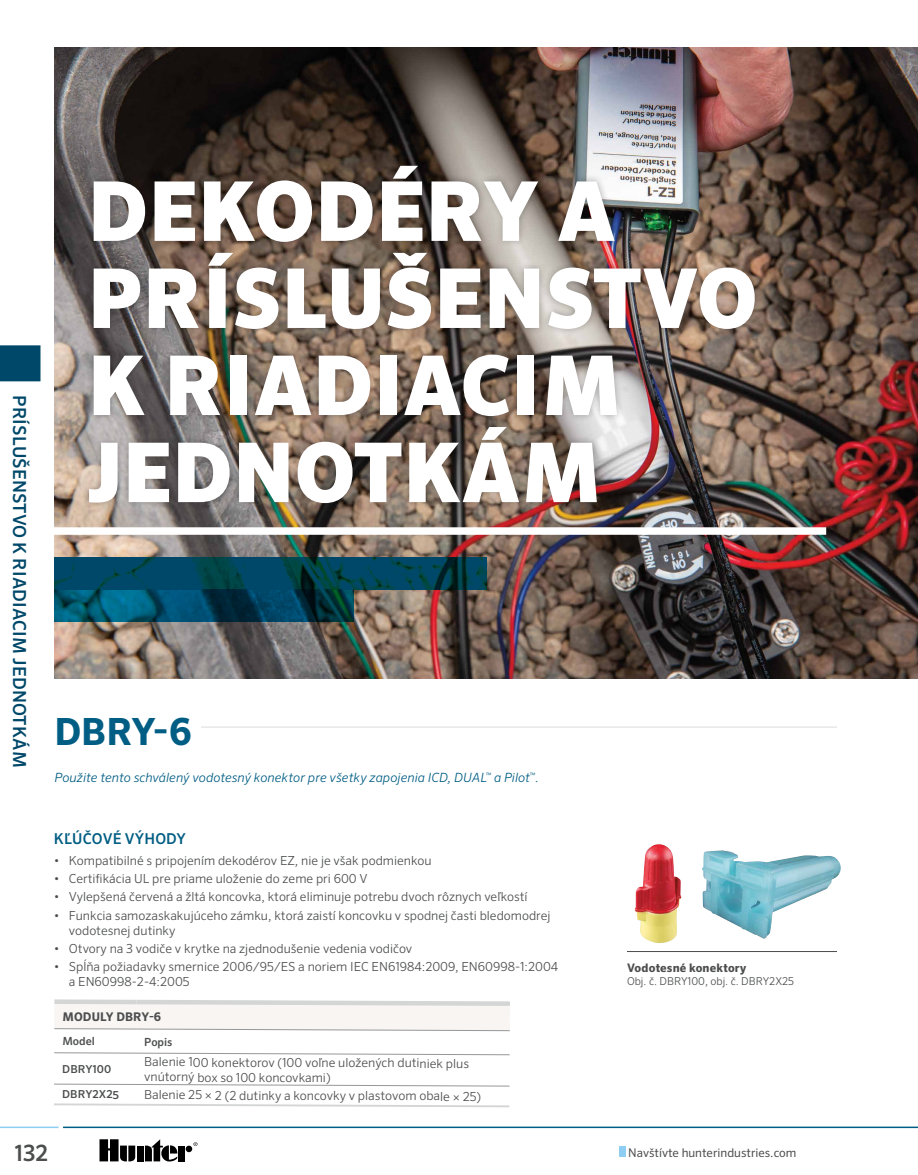
<style>
.page{position:relative;width:918px;height:1175px;background:#fff}
.page>*{position:absolute;margin:0;border:0;box-sizing:border-box;transform-origin:0 0}
.t1{font:900 82.5px/87px "Sero Pro";letter-spacing:.01em;color:#fff}
.t2{font:700 37.5px "Sero Pro";color:#005d83}
.t3{font:500 22.5px "Sero Pro";color:#4c4d4d}
.t4{font:500 18px "Sero Pro";letter-spacing:.01em;color:#004869}
.t5{font:500 15px "Sero Pro";letter-spacing:.01em;color:#005d83}
.t6{font:italic 300 12.75px "Sero Pro";letter-spacing:.005em;color:#005d83}
.t7{font:300 12.45px/15px "Sero Pro";color:#4c4d4d}
.t8{font:12px "Sero Pro";color:#4c4d4d}
.t9{font:700 12px "Sero Pro";letter-spacing:.005em;color:#4c4d4d}
.t10{font:700 11.7px "Sero Pro";letter-spacing:.015em;color:#4c4d4d}
.t11{font:500 11.25px "Sero Pro";letter-spacing:-.005em;color:#4c4d4d}
.t12{font:500 10.95px "Sero Pro";color:#4c4d4d}
.t13{font:300 10.8px "Sero Pro";color:#4c4d4d}
</style>
<div class="page">
<div style="left:0;top:345px;width:40px;height:36px;background:#004869"></div>
<div style="left:619px;top:1146px;width:7px;height:10px;background:#8dcef2"></div>
<hr style="left:63px;top:1126px;width:855px;height:2px;background:#005d83">
<hr style="left:0;top:1126px;width:58px;height:2px;background:#8dcef2">
<svg style="left:194px;top:1142px;width:3px;height:4px"></svg>
<div style="left:137px;top:1145px;width:7px;height:16px;background:#000"></div>
<div style="left:186px;top:1145px;width:6px;height:7px;background:#000;border-radius:50%"></div>
<div style="left:178px;top:1145px;width:7px;height:16px;background:#000"></div>
<svg style="left:145px;top:1139px;width:32px;height:22px"></svg>
<svg style="left:100px;top:1139px;width:35px;height:22px"></svg>
<img style="left:54px;top:47px;width:864px;height:632px">
<hr style="left:627px;top:951px;width:210px;height:1px;background:#4c4d4d">
<img style="left:635px;top:844px;width:46px;height:99px">
<img style="left:702px;top:850px;width:139px;height:89px">
<hr style="left:54px;top:726px;width:783px;height:1px;background:#dbdcdc">
<div style="left:54px;top:691px;width:146px;height:54px;background:#fff"></div>
<svg style="left:54px;top:590px;width:299px;height:32px;background:#004860"></svg>
<svg style="left:54px;top:558px;width:433px;height:32px;background:#004459"></svg>
<div style="left:82px;top:158px;width:680px;height:352px;background:#000;opacity:.3"></div>
<hr style="left:54px;top:1052px;width:82px;height:1px;background:#969798">
<svg style="left:136px;top:1052px;width:374px;height:3px"></svg>
<hr style="left:54px;top:1083px;width:82px;height:1px;background:#969798">
<svg style="left:136px;top:1084px;width:374px;height:2px"></svg>
<svg style="left:54px;top:999px;width:456px;height:32px"></svg>
<hr style="left:54px;top:1103px;width:82px;height:2px;background:#d4d5d5">
<svg style="left:134px;top:1103px;width:376px;height:5px"></svg>
<div style="left:45px;top:527px;width:781px;height:8px;background:#fff"></div>
<h3 class="t4" style="left:30px;top:395px;width:374px;rotate:90deg">PRÍSLUŠENSTVO K RIADIACIM JEDNOTKÁM</h3>
<h1 class="t1" style="left:88px;top:170px;width:671px">DEKODÉRY A<br>PRÍSLUŠENSTVO<br>K RIADIACIM<br>JEDNOTKÁM</h1>
<h2 class="t2" style="left:55px;top:708px;width:139px">DBRY-6</h2>
<p class="t6" style="left:55px;top:770px;width:486px">Použite tento schválený vodotesný konektor pre všetky zapojenia ICD, DUAL<sup>™</sup> a Pilot<sup>™</sup>.</p>
<p class="t5" style="left:54px;top:830px;width:134px">KĽÚČOVÉ VÝHODY</p>
<p class="t7" style="left:54px;top:852px;width:379px">• Kompatibilné s pripojením dekodérov EZ, nie je však podmienkou</p>
<p class="t7" style="left:54px;top:871px;width:315px">• Certifikácia UL pre priame uloženie do zeme pri 600 V</p>
<p class="t7" style="left:54px;top:889px;width:475px">• Vylepšená červená a žltá koncovka, ktorá eliminuje potrebu dvoch rôznych veľkostí</p>
<p class="t7" style="left:69px;top:907px;width:483px;text-indent:-15px">• Funkcia samozaskakujúceho zámku, ktorá zaistí koncovku v spodnej časti bledomodrej vodotesnej dutinky</p>
<p class="t7" style="left:54px;top:940px;width:360px">• Otvory na 3 vodiče v krytke na zjednodušenie vedenia vodičov</p>
<p class="t7" style="left:69px;top:959px;width:491px;text-indent:-15px">• Spĺňa požiadavky smernice 2006/95/ES a noriem IEC EN61984:2009, EN60998-1:2004 a EN60998-2-4:2005</p>
<p class="t9" style="left:63px;top:1009px;width:100px">MODULY DBRY-6</p>
<p class="t11" style="left:62px;top:1034px;width:34px">Model</p>
<p class="t11" style="left:144px;top:1034px;width:30px">Popis</p>
<p class="t12" style="left:62px;top:1062px;width:50px">DBRY100</p>
<p class="t7" style="left:144px;top:1055px;width:327px">Balenie 100 konektorov (100 voľne uložených dutiniek plus vnútorný box so 100 koncovkami)</p>
<p class="t12" style="left:62px;top:1087px;width:58px">DBRY2X25</p>
<p class="t7" style="left:144px;top:1087px;width:339px">Balenie 25 × 2 (2 dutinky a koncovky v plastovom obale × 25)</p>
<p class="t10" style="left:627px;top:960px;width:121px">Vodotesné konektory</p>
<p class="t13" style="left:627px;top:975px;width:169px">Obj. č. DBRY100, obj. č. DBRY2X25</p>
<h3 class="t3" style="left:15px;top:1139px;width:35px">132</h3>
<p class="t8" style="left:628px;top:1145px;width:170px">Navštívte hunterindustries.com</p>
</div>
